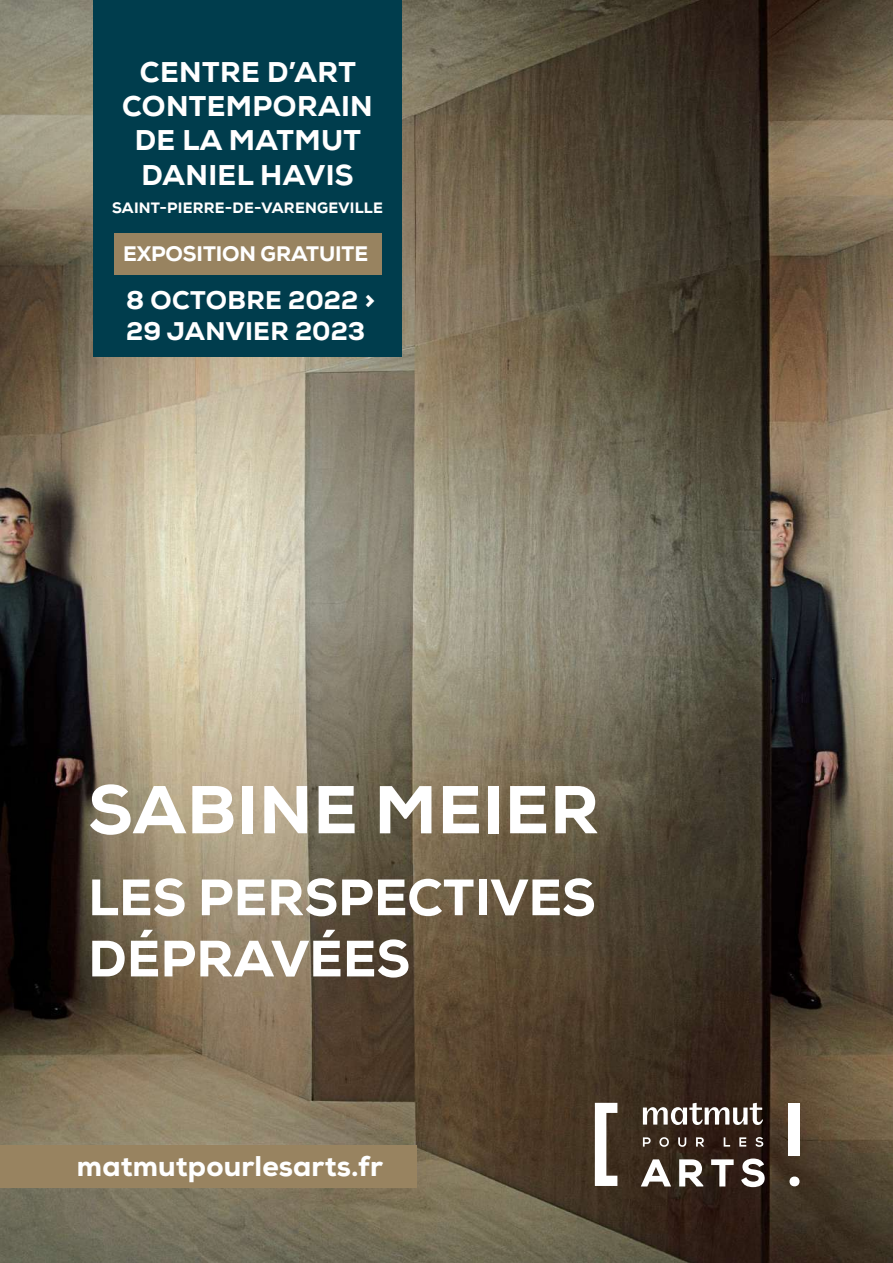
<style>
.page{position:relative;width:893px;height:1263px;background:#fff}
.page>*{position:absolute;margin:0;border:0;box-sizing:border-box;transform-origin:0 0}
.t1{font:800 67.5px "Nexa";letter-spacing:.015em;color:#fff}
.t2{font:800 51px/61.2px "Nexa";letter-spacing:.005em;color:#fff}
.t3{font:800 28.5px/34.2px "Nexa";letter-spacing:.015em;color:#fff;text-align:center}
.t4{font:800 25.5px/30.6px "Nexa";letter-spacing:.015em;color:#fff}
.t5{font:800 21px "Nexa";letter-spacing:-.005em;color:#fff}
.t6{font:800 15px "Nexa";letter-spacing:.015em;color:#fff}
</style>
<div class="page">
<img style="left:0;top:0;width:893px;height:1263px">
<div style="left:93px;top:0;width:309px;height:357px;background:#003d4d"></div>
<div style="left:114px;top:233px;width:267px;height:41px;background:#988360"></div>
<svg style="left:595px;top:1103px;width:22px;height:83px"></svg>
<div style="left:789px;top:1103px;width:11px;height:52px;background:#fff"></div>
<svg style="left:789px;top:1175px;width:10px;height:13px"></svg>
<svg style="left:741px;top:1158px;width:24px;height:29px"></svg>
<svg style="left:643px;top:1137px;width:9px;height:9px"></svg>
<svg style="left:659px;top:1137px;width:10px;height:10px"></svg>
<svg style="left:678px;top:1137px;width:8px;height:10px"></svg>
<svg style="left:696px;top:1137px;width:8px;height:9px"></svg>
<svg style="left:755px;top:1137px;width:8px;height:10px"></svg>
<svg style="left:711px;top:1159px;width:23px;height:27px"></svg>
<svg style="left:724px;top:1137px;width:6px;height:9px"></svg>
<svg style="left:739px;top:1137px;width:7px;height:9px"></svg>
<svg style="left:641px;top:1159px;width:30px;height:27px"></svg>
<svg style="left:679px;top:1159px;width:24px;height:27px"></svg>
<svg style="left:643px;top:1103px;width:120px;height:22px"></svg>
<div style="left:0;top:1145px;width:417px;height:42px;background:#988360"></div>
<p class="t3" style="left:122px;top:55px;width:252px">CENTRE D’ART<br>CONTEMPORAIN<br>DE LA MATMUT<br>DANIEL HAVIS</p>
<p class="t6" style="left:112px;top:199px;width:272px">SAINT-PIERRE-DE-VARENGEVILLE</p>
<p class="t5" style="left:123px;top:240px;width:247px">EXPOSITION GRATUITE</p>
<p class="t4" style="left:126px;top:285px;width:250px">8 OCTOBRE 2022 &gt;<br>29 JANVIER 2023</p>
<h1 class="t1" style="left:88px;top:767px;width:512px">SABINE MEIER</h1>
<h2 class="t2" style="left:88px;top:867px;width:509px">LES PERSPECTIVES<br>DÉPRAVÉES</h2>
<p class="t3" style="left:77px;top:1149px;width:307px">matmutpourlesarts.fr</p>
</div>
